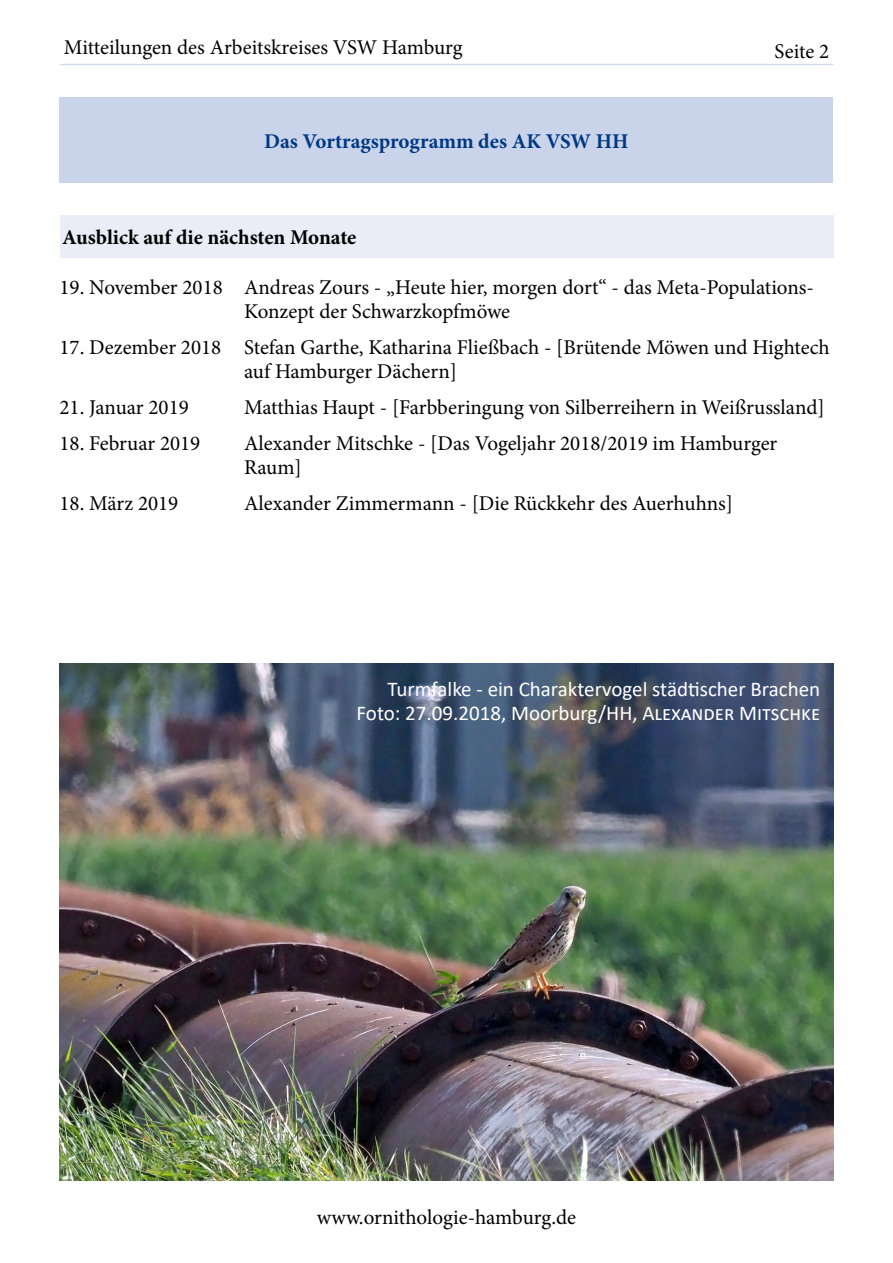
<style>
.page{position:relative;width:893px;height:1263px;background:#fff}
.page>*{position:absolute;margin:0;border:0;box-sizing:border-box;transform-origin:0 0}
.t1{font:21px/24px "Minion Pro";color:#000}
.t2{font:21px/24px "Calibri";color:#fff;text-align:right}
.t3{font:700 21px "Minion Pro";color:#003882}
.t4{font:700 21px "Minion Pro";color:#000}
</style>
<div class="page">
<hr style="left:60px;top:64px;width:773px;height:1px;background:#d4dcee">
<div style="left:60px;top:98px;width:773px;height:85px;background:#c9d4ea"></div>
<div style="left:60px;top:215px;width:773px;height:43px;background:#eaedf7"></div>
<img style="left:60px;top:664px;width:773px;height:516px">
<p class="t1" style="left:64px;top:35px;width:400px">Mitteilungen des Arbeitskreises VSW Hamburg</p>
<p class="t1" style="left:775px;top:39px;width:56px">Seite 2</p>
<p class="t3" style="left:264px;top:126px;width:366px">Das Vortragsprogramm des AK VSW HH</p>
<p class="t4" style="left:62px;top:223px;width:296px">Ausblick auf die nächsten Monate</p>
<p class="t1" style="left:244px;top:276px;width:571px;text-indent:-185px">19. November 2018 Andreas Zours - „Heute hier, morgen dort“ - das Meta-Populations-<br>Konzept der Schwarzkopfmöwe</p>
<p class="t1" style="left:244px;top:336px;width:587px;text-indent:-185px">17. Dezember 2018 Stefan Garthe, Katharina Fließbach - [Brütende Möwen und Hightech auf Hamburger Dächern]</p>
<p class="t1" style="left:60px;top:396px;width:131px">21. Januar 2019</p>
<p class="t1" style="left:244px;top:396px;width:582px">Matthias Haupt - [Farbberingung von Silberreihern in Weißrussland]</p>
<p class="t1" style="left:60px;top:432px;width:142px">18. Februar 2019</p>
<p class="t1" style="left:244px;top:432px;width:535px">Alexander Mitschke - [Das Vogeljahr 2018/2019 im Hamburger<br>Raum]</p>
<p class="t1" style="left:60px;top:492px;width:120px">18. März 2019</p>
<p class="t1" style="left:244px;top:492px;width:491px">Alexander Zimmermann - [Die Rückkehr des Auerhuhns]</p>
<p class="t2" style="left:357px;top:677px;width:465px">Turmfalke - ein Charaktervogel städtischer Brachen<br>Foto: 27.09.2018, Moorburg/HH, Alexander Mitschke</p>
<p class="t1" style="left:317px;top:1205px;width:261px">www.ornithologie-hamburg.de</p>
</div>
